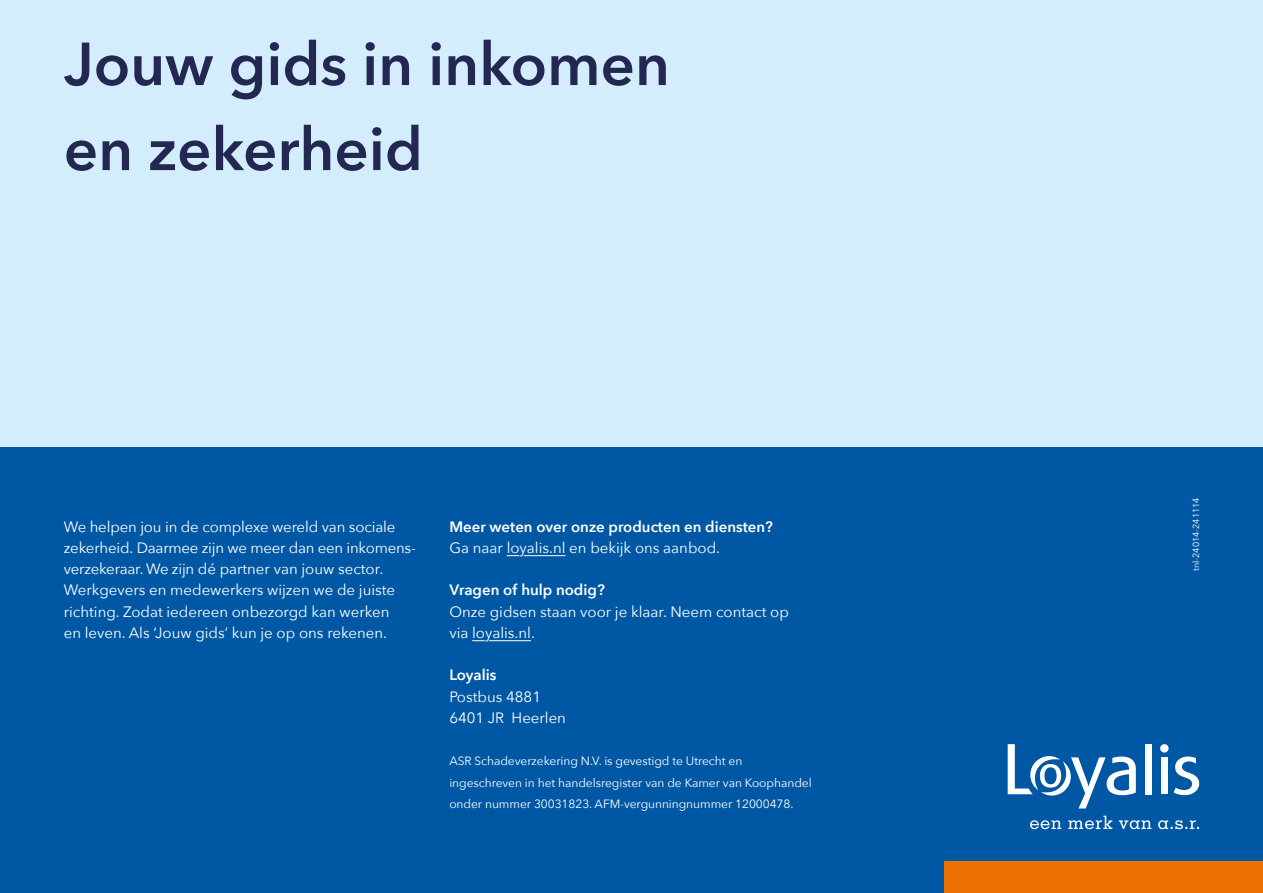
<style>
.page{position:relative;width:1263px;height:893px;background:#fff}
.page>*{position:absolute;margin:0;border:0;box-sizing:border-box;transform-origin:0 0}
.t1{font:600 60px/85.1px "Avenir Next";color:#232752}
.t2{font:15px/21.3px "Avenir Next";color:#fff}
.t3{font:600 15px/21.3px "Avenir Next";color:#fff}
.t4{font:12px/21.3px "Avenir Next";letter-spacing:-.005em;color:#fff}
.Bodytekst{font:9px "Avenir Next";color:#fff}
.s1{font-weight:400}
.s2{font-weight:400;color:#0058a5}
.s3{color:#0058a5}
</style>
<div class="page">
<div style="left:0;top:446px;width:1263px;height:447px;background:#0058a5"></div>
<div style="left:0;top:0;width:1263px;height:446px;background:#d4edfc"></div>
<div style="left:944px;top:861px;width:319px;height:32px;background:#ee7203"></div>
<svg style="left:1173px;top:756px;width:26px;height:39px"></svg>
<div style="left:1145px;top:744px;width:7px;height:50px;background:#fff"></div>
<div style="left:1160px;top:744px;width:8px;height:9px;background:#fff;border-radius:50%"></div>
<div style="left:1161px;top:757px;width:7px;height:37px;background:#fff"></div>
<svg style="left:1008px;top:744px;width:128px;height:64px"></svg>
<svg style="left:1030px;top:820px;width:31px;height:9px"></svg>
<svg style="left:1068px;top:816px;width:44px;height:13px"></svg>
<svg style="left:1119px;top:820px;width:32px;height:9px"></svg>
<svg style="left:1158px;top:820px;width:41px;height:9px"></svg>
<hr style="left:507px;top:555px;width:58px;height:1px;background:#fff">
<hr style="left:472px;top:640px;width:59px;height:1px;background:#fff">
<h1 class="t1" style="left:64px;top:20px;width:608px">Jouw gids in inkomen en zekerheid</h1>
<p class="t2" style="left:64px;top:515px;width:354px">We helpen jou in de complexe wereld van sociale zekerheid. Daarmee zijn we meer dan een inkomens&shy;verzekeraar. We zijn dé partner van jouw sector.<br>Werkgevers en medewerkers wijzen we de juiste richting. Zodat iedereen onbezorgd kan werken<br>en leven. Als ‘Jouw gids’ kun je op ons rekenen.</p>
<p class="t3" style="left:449px;top:515px;width:325px">Meer weten over onze producten en diensten?<br><span class="s1">Ga naar</span> <span class="s2">loyalis.nl</span> <span class="s1">en bekijk ons aanbod.</span></p>
<p class="t3" style="left:449px;top:579px;width:157px">Vragen of hulp nodig?</p>
<p class="t2" style="left:449px;top:600px;width:341px">Onze gidsen staan voor je klaar. Neem contact op via <span class="s3">loyalis.nl</span>.</p>
<p class="t3" style="left:449px;top:664px;width:49px">Loyalis</p>
<p class="t2" style="left:449px;top:685px;width:118px">Postbus 4881<br>6401 JR Heerlen</p>
<p class="t4" style="left:449px;top:750px;width:364px">ASR Schadeverzekering N.V. is gevestigd te Utrecht en ingeschreven in het handelsregister van de Kamer van Koophandel onder nummer 30031823. AFM‑vergunningnummer 12000478.</p>
<p class="Bodytekst" style="left:1188px;top:571px;width:75px;rotate:-90deg">tnl-24014-241114</p>
</div>
